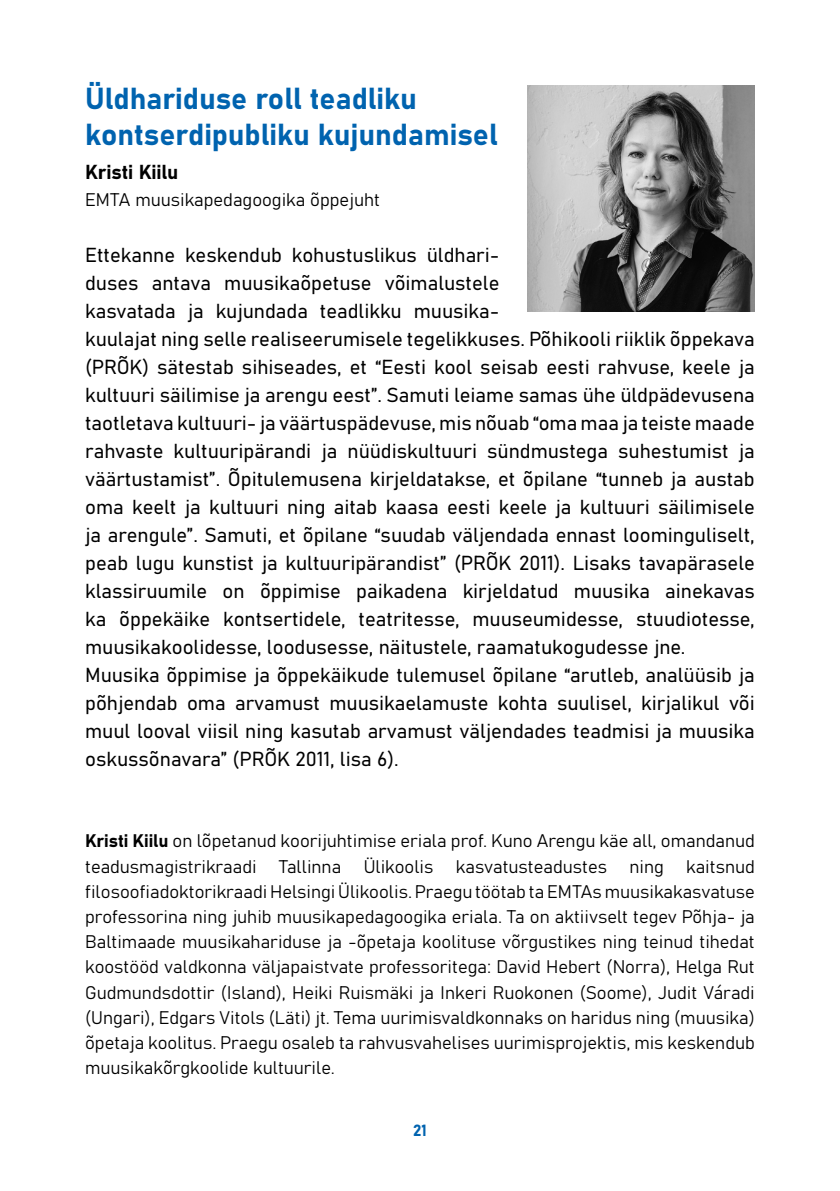
<style>
.page{position:relative;width:840px;height:1191px;background:#fff}
.page>*{position:absolute;margin:0;border:0;box-sizing:border-box;transform-origin:0 0}
.t1{font:30px/36px "Bahnschrift";color:#0063af}
.t2{font:20px/28px "Bahnschrift";color:#000}
.t3{font:18px/25.2px "Bahnschrift";color:#000;text-align:justify}
.t4{font:16px "Bahnschrift";color:#0063af}
</style>
<div class="page">
<img style="left:527px;top:85px;width:227px;height:227px">
<h1 class="t1" style="left:85px;top:78px;width:414px">Üldhariduse roll teadliku kontserdipubliku kujundamisel</h1>
<p class="t2" style="left:85px;top:156px;width:95px">Kristi Kiilu</p>
<p class="t3" style="left:85px;top:186px;width:296px">EMTA muusikapedagoogika õppejuht</p>
<p class="t2" style="left:85px;top:239px;width:671px">Ettekanne keskendub kohustuslikus üldhari-<br>duses antava muusikaõpetuse võimalustele<br>kasvatada ja kujundada teadlikku muusika-<br>kuulajat ning selle realiseerumisele tegelikkuses. Põhikooli riiklik õppekava (PRÕK) sätestab sihiseades, et “Eesti kool seisab eesti rahvuse, keele ja kultuuri säilimise ja arengu eest”. Samuti leiame samas ühe üldpädevusena taotletava kultuuri- ja väärtuspädevuse, mis nõuab “oma maa ja teiste maade rahvaste kultuuripärandi ja nüüdiskultuuri sündmustega suhestumist ja väärtustamist”. Õpitulemusena kirjeldatakse, et õpilane “tunneb ja austab oma keelt ja kultuuri ning aitab kaasa eesti keele ja kultuuri säilimisele ja arengule”. Samuti, et õpilane “suudab väljendada ennast loominguliselt, peab lugu kunstist ja kultuuripärandist” (PRÕK 2011). Lisaks tavapärasele klassiruumile on õppimise paikadena kirjeldatud muusika ainekavas ka õppekäike kontsertidele, teatritesse, muuseumidesse, stuudiotesse, muusikakoolidesse, loodusesse, näitustele, raamatukogudesse jne.<br>Muusika õppimise ja õppekäikude tulemusel õpilane “arutleb, analüüsib ja põhjendab oma arvamust muusikaelamuste kohta suulisel, kirjalikul või muul looval viisil ning kasutab arvamust väljendades teadmisi ja muusika oskussõnavara” (PRÕK 2011, lisa 6).</p>
<p class="t3" style="left:85px;top:827px;width:671px">Kristi Kiilu on lõpetanud koorijuhtimise eriala prof. Kuno Arengu käe all, omandanud teadusmagistrikraadi Tallinna Ülikoolis kasvatusteadustes ning kaitsnud filosoofiadoktorikraadi Helsingi Ülikoolis. Praegu töötab ta EMTAs muusikakasvatuse professorina ning juhib muusikapedagoogika eriala. Ta on aktiivselt tegev Põhja- ja Baltimaade muusikahariduse ja -õpetaja koolituse võrgustikes ning teinud tihedat koostööd valdkonna väljapaistvate professoritega: David Hebert (Norra), Helga Rut Gudmundsdottir (Island), Heiki Ruismäki ja Inkeri Ruokonen (Soome), Judit Váradi (Ungari), Edgars Vitols (Läti) jt. Tema uurimisvaldkonnaks on haridus ning (muusika) õpetaja koolitus. Praegu osaleb ta rahvusvahelises uurimisprojektis, mis keskendub muusikakõrgkoolide kultuurile.</p>
<p class="t4" style="left:413px;top:1117px;width:15px">21</p>
</div>
